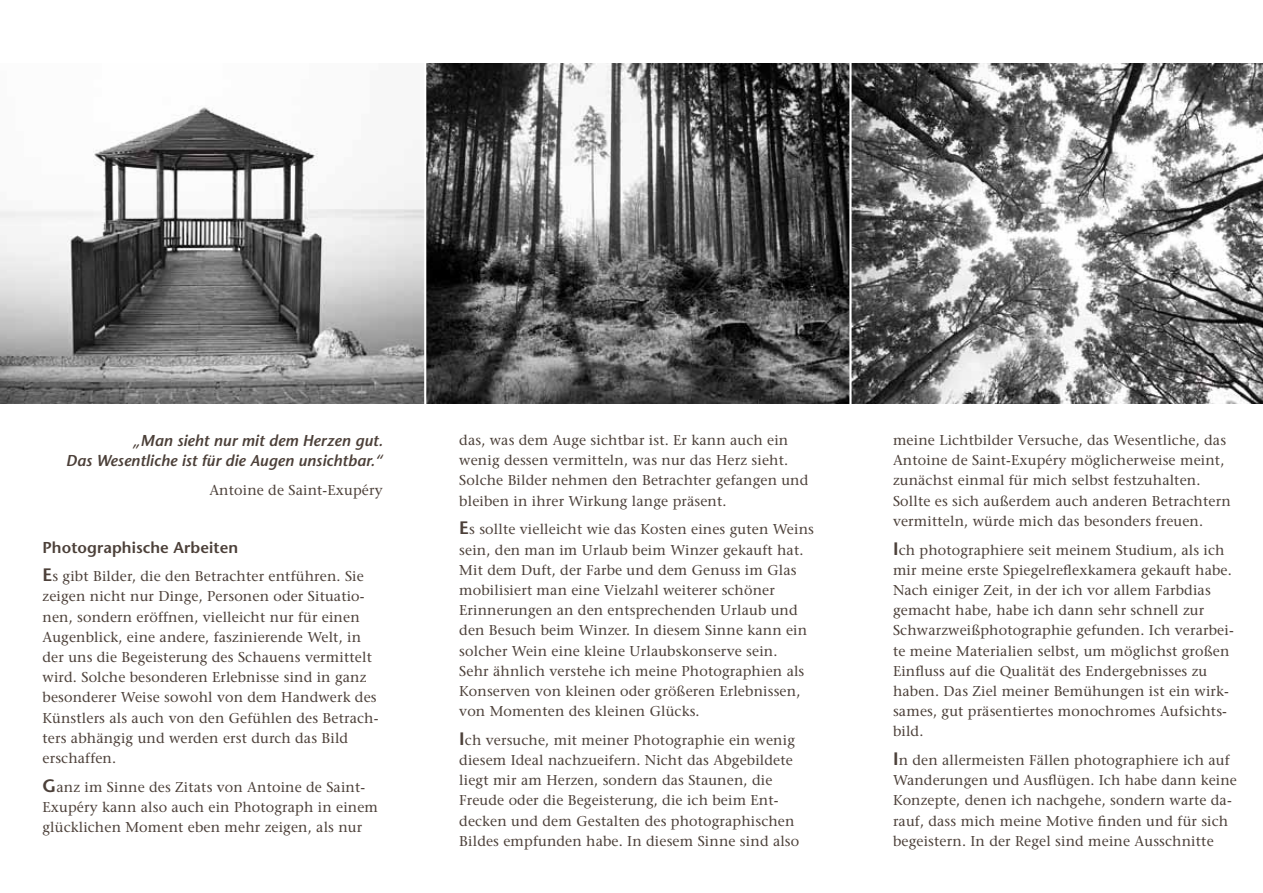
<style>
.page{position:relative;width:1263px;height:893px;background:#fff}
.page>*{position:absolute;margin:0;border:0;box-sizing:border-box;transform-origin:0 0}
.t1{font:italic 600 15.75px/20.2px "Stone Sans";color:#4c4039;text-align:right}
.t2{font:600 15.75px "Stone Sans";letter-spacing:.005em;color:#4c4039}
.t3{font:14.25px/20.2px "Stone Serif";letter-spacing:.01em;color:#4c4039}
.s1{font-family:"Stone Sans";font-weight:600;font-size:18px}
</style>
<div class="page">
<img style="left:0;top:64px;width:1263px;height:340px">
<hr style="left:424px;top:51px;width:2px;height:361px;background:#fff">
<hr style="left:849px;top:51px;width:2px;height:361px;background:#fff">
<p class="t1" style="left:66px;top:430px;width:318px">„Man sieht nur mit dem Herzen gut.<br>Das Wesentliche ist für die Augen unsichtbar.“</p>
<p class="t3" style="left:209px;top:480px;width:175px">Antoine de Saint-Exupéry</p>
<p class="t2" style="left:43px;top:537px;width:197px">Photographische Arbeiten</p>
<p class="t3" style="left:43px;top:566px;width:337px"><span class="s1">E</span>s gibt Bilder, die den Betrachter entführen. Sie zeigen nicht nur Dinge, Personen oder Situatio&shy;nen, sondern eröffnen, vielleicht nur für einen Augenblick, eine andere, faszinierende Welt, in der uns die Begeisterung des Schauens vermittelt wird. Solche besonderen Erlebnisse sind in ganz besonderer Weise sowohl von dem Handwerk des Künstlers als auch von den Gefühlen des Betrach&shy;ters abhängig und werden erst durch das Bild erschaffen.</p>
<p class="t3" style="left:43px;top:776px;width:337px"><span class="s1">G</span>anz im Sinne des Zitats von Antoine de Saint-<br>Exupéry kann also auch ein Photograph in einem glücklichen Moment eben mehr zeigen, als nur</p>
<p class="t3" style="left:459px;top:430px;width:351px">das, was dem Auge sichtbar ist. Er kann auch ein wenig dessen vermitteln, was nur das Herz sieht.<br>Solche Bilder nehmen den Betrachter gefangen und bleiben in ihrer Wirkung lange präsent.</p>
<p class="t3" style="left:459px;top:519px;width:356px"><span class="s1">E</span>s sollte vielleicht wie das Kosten eines guten Weins sein, den man im Urlaub beim Winzer gekauft hat.<br>Mit dem Duft, der Farbe und dem Genuss im Glas mobilisiert man eine Vielzahl weiterer schöner Erinnerungen an den entsprechenden Urlaub und den Besuch beim Winzer. In diesem Sinne kann ein solcher Wein eine kleine Urlaubskonserve sein.<br>Sehr ähnlich verstehe ich meine Photographien als Konserven von kleinen oder größeren Erlebnissen, von Momenten des kleinen Glücks.</p>
<p class="t3" style="left:459px;top:730px;width:342px"><span class="s1">I</span>ch versuche, mit meiner Photographie ein wenig diesem Ideal nachzueifern. Nicht das Abgebildete liegt mir am Herzen, sondern das Staunen, die Freude oder die Begeisterung, die ich beim Ent&shy;decken und dem Gestalten des photographischen Bildes empfunden habe. In diesem Sinne sind also</p>
<p class="t3" style="left:893px;top:430px;width:339px">meine Lichtbilder Versuche, das Wesentliche, das Antoine de Saint-Exupéry möglicherweise meint, zunächst einmal für mich selbst festzuhalten.<br>Sollte es sich außerdem auch anderen Betrachtern vermitteln, würde mich das besonders freuen.</p>
<p class="t3" style="left:893px;top:539px;width:342px"><span class="s1">I</span>ch photographiere seit meinem Studium, als ich mir meine erste Spiegelreflexkamera gekauft habe.<br>Nach einiger Zeit, in der ich vor allem Farbdias gemacht habe, habe ich dann sehr schnell zur Schwarzweißphotographie gefunden. Ich verarbei&shy;te meine Materialien selbst, um möglichst großen Einfluss auf die Qualität des Endergebnisses zu haben. Das Ziel meiner Bemühungen ist ein wirk&shy;sames, gut präsentiertes monochromes Aufsichts&shy;bild.</p>
<p class="t3" style="left:893px;top:750px;width:345px"><span class="s1">I</span>n den allermeisten Fällen photographiere ich auf Wanderungen und Ausflügen. Ich habe dann keine Konzepte, denen ich nachgehe, sondern warte da&shy;rauf, dass mich meine Motive finden und für sich begeistern. In der Regel sind meine Ausschnitte</p>
</div>
